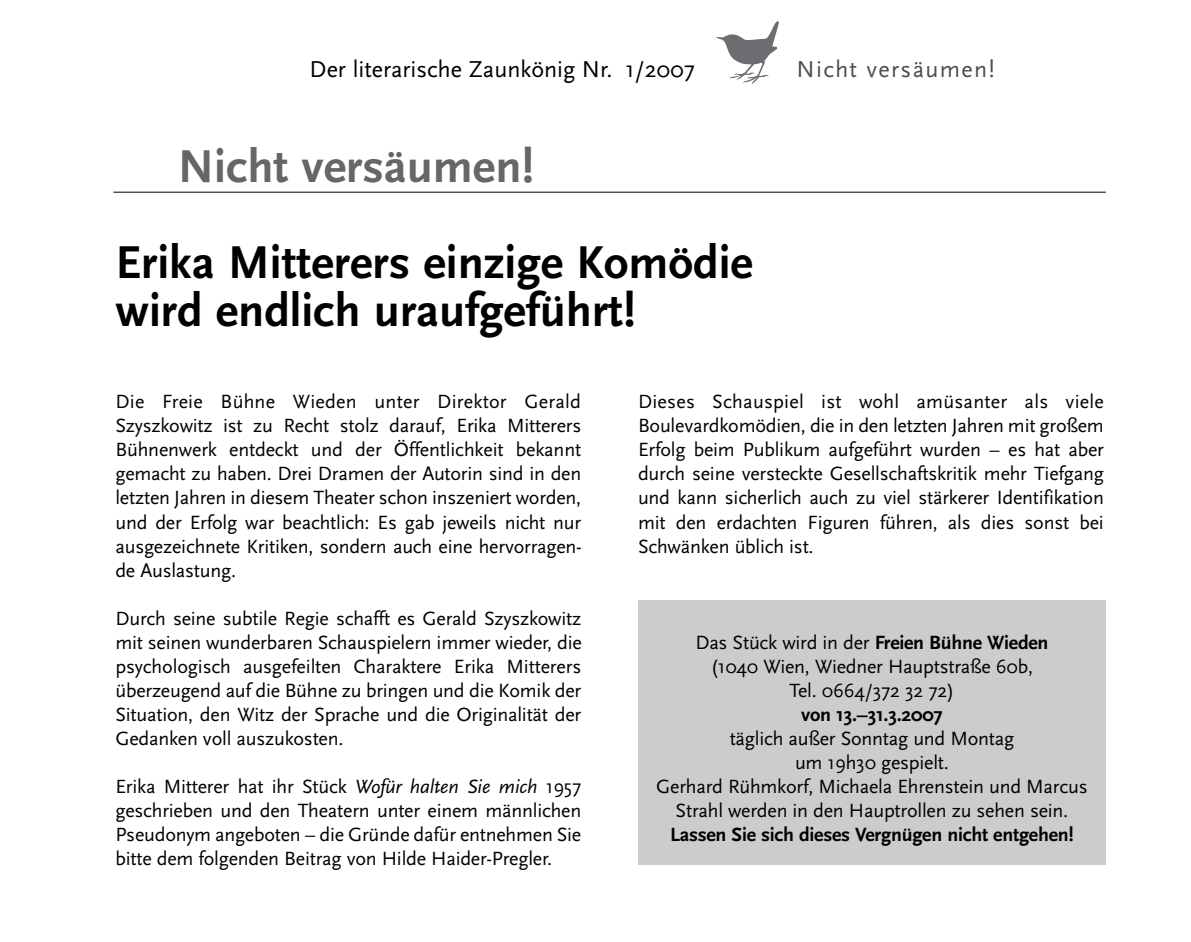
<style>
.page{position:relative;width:1191px;height:942px;background:#fff}
.page>*{position:absolute;margin:0;border:0;box-sizing:border-box;transform-origin:0 0}
.t1{font:700 48px/48px "Scala Sans";color:#000}
.t2{font:700 48px "Scala Sans";color:#666}
.t3{font:24px "Scala Sans";color:#000}
.t4{font:24px "Scala Sans";letter-spacing:.055em;color:#4d4d4d}
.t5{font:20px/24px "Scala Sans";letter-spacing:-.01em;color:#000;text-align:justify}
.t6{font:700 20px "Scala Sans";letter-spacing:-.01em;color:#000}
.s1{font-style:italic}
.s2{font-weight:700}
</style>
<div class="page">
<svg style="left:716px;top:21px;width:62px;height:63px"></svg>
<div style="left:638px;top:600px;width:468px;height:264px;background:#ccc"></div>
<hr style="left:113px;top:192px;width:993px;height:1px;background:#000">
<p class="t3" style="left:310px;top:55px;width:387px">Der literarische Zaunkönig Nr. 1/2007</p>
<p class="t4" style="left:796px;top:55px;width:200px">Nicht versäumen!</p>
<h1 class="t2" style="left:178px;top:137px;width:358px">Nicht versäumen!</h1>
<h1 class="t1" style="left:115px;top:237px;width:639px">Erika Mitterers einzige Komödie wird endlich uraufgeführt!</h1>
<p class="t5" style="left:115px;top:389px;width:468px">Die Freie Bühne Wieden unter Direktor Gerald Szyszkowitz ist zu Recht stolz darauf, Erika Mitterers Bühnenwerk entdeckt und der Öffentlichkeit bekannt gemacht zu haben. Drei Dramen der Autorin sind in den letzten Jahren in diesem Theater schon inszeniert worden, und der Erfolg war beachtlich: Es gab jeweils nicht nur ausgezeichnete Kritiken, sondern auch eine hervorragen&shy;de Auslastung.</p>
<p class="t5" style="left:115px;top:605px;width:468px">Durch seine subtile Regie schafft es Gerald Szyszkowitz mit seinen wunderbaren Schauspielern immer wieder, die psychologisch ausgefeilten Charaktere Erika Mitterers überzeugend auf die Bühne zu bringen und die Komik der Situation, den Witz der Sprache und die Originalität der Gedanken voll auszukosten.</p>
<p class="t5" style="left:115px;top:773px;width:467px">Erika Mitterer hat ihr Stück <span class="s1">Wofür halten Sie mich</span> 1957 geschrieben und den Theatern unter einem männlichen Pseudonym angeboten – die Gründe dafür entnehmen Sie bitte dem folgenden Beitrag von Hilde Haider-Pregler.</p>
<p class="t5" style="left:638px;top:389px;width:467px">Dieses Schauspiel ist wohl amüsanter als viele Boulevardkomödien, die in den letzten Jahren mit großem Erfolg beim Publikum aufgeführt wurden – es hat aber durch seine versteckte Gesellschaftskritik mehr Tiefgang und kann sicherlich auch zu viel stärkerer Identifikation mit den erdachten Figuren führen, als dies sonst bei Schwänken üblich ist.</p>
<p class="t5" style="left:695px;top:629px;width:354px;text-align:center">Das Stück wird in der <span class="s2">Freien Bühne Wieden </span>(1040 Wien, Wiedner Hauptstraße 60b,<br>Tel. 0664/372 32 72)</p>
<p class="t6" style="left:801px;top:701px;width:143px">von 13.–31.3.2007</p>
<p class="t5" style="left:656px;top:725px;width:433px;text-align:center">täglich außer Sonntag und Montag<br>um 19h30 gespielt.<br>Gerhard Rühmkorf, Michaela Ehrenstein und Marcus Strahl werden in den Hauptrollen zu sehen sein.</p>
<p class="t6" style="left:670px;top:821px;width:405px">Lassen Sie sich dieses Vergnügen nicht entgehen!</p>
</div>
